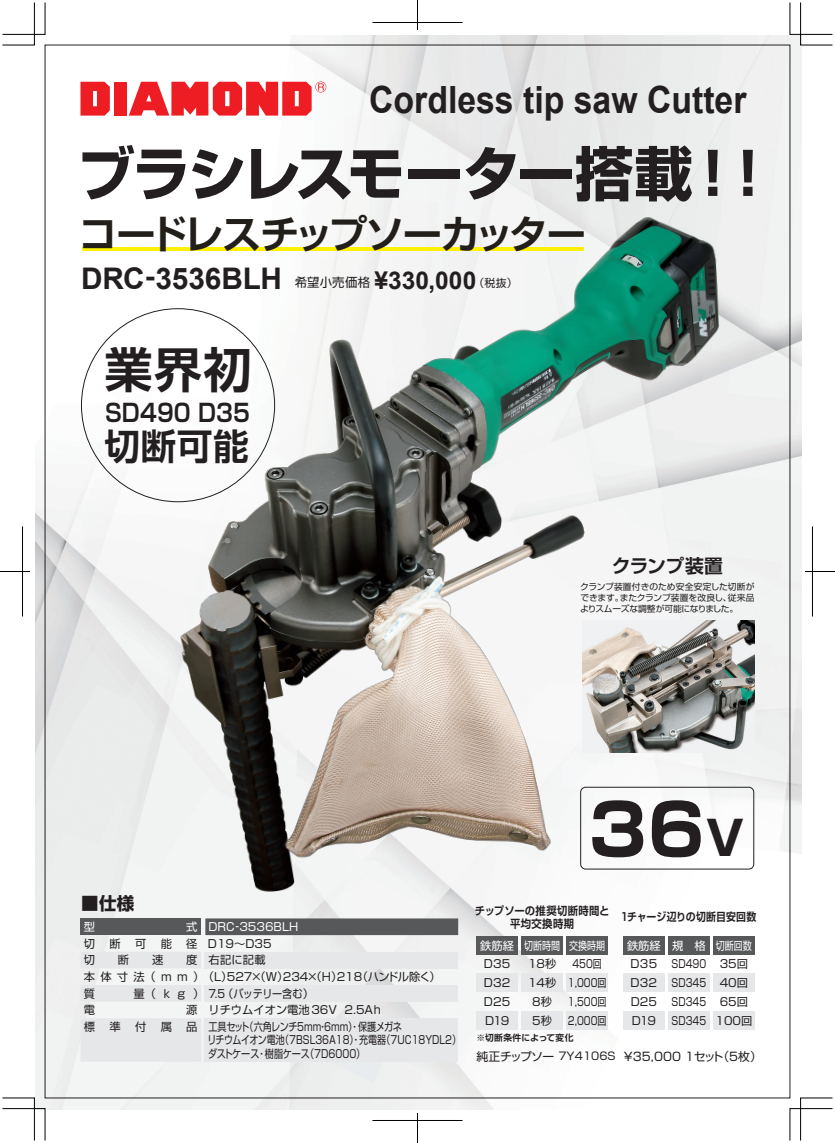
<style>
.page{position:relative;width:835px;height:1143px;background:#fff}
.page>*{position:absolute;margin:0;border:0;box-sizing:border-box;transform-origin:0 0}
.t1{font:700 70.88px "Shin Go Pro";color:#231f20}
.t2{font:700 58.5px "Shin Go Pro";letter-spacing:-.055em;color:#231f20}
.t3{font:700 48.25px "Shin Go Pro De";color:#231f20}
.t4{font:700 39.25px "Shin Go Pro De";letter-spacing:-.06em;color:#221e1a}
.t5{font:700 37.5px "Arial";color:#231f20;scale:.9 1}
.t6{font:700 35.88px "Shin Go Pro De";color:#231f20}
.t7{font:700 29.75px "Arial";letter-spacing:-.005em;color:#231f20}
.t8{font:700 24.5px "Arial";letter-spacing:.005em;color:#231f20}
.t9{font:700 24.38px "Shin Go Pro De";letter-spacing:-.005em;color:#231f20;scale:.91 1}
.t10{font:700 18.75px "Shin Go Pro De";letter-spacing:-.02em;color:#231f20}
.t11{font:700 17.5px "Shin Go Pro";color:#231f20}
.t12{font:11.75px "Shin Go Pro";letter-spacing:-.015em;color:#231f20}
.t13{font:11.25px/18.8px "Shin Go Pro";color:#231f20;text-align:justify}
.t14{font:11.25px/18.8px "Shin Go Pro";color:#231f20;scale:.8 1}
.t15{font:11.25px "Shin Go Pro";letter-spacing:-.02em;color:#231f20;scale:.81 1}
.t16{font:11.25px "Shin Go Pro";color:#fff}
.t17{font:700 11.25px/12.5px "Shin Go Pro De";letter-spacing:.025em;color:#231f20;text-align:center;scale:.92 1}
.t18{font:11.25px "Shin Go Pro";letter-spacing:-.035em;color:#231f20}
.t19{font:700 11.25px "Shin Go Pro De";color:#231f20;scale:.88 1}
.t20{font:11.25px "Shin Go Pro";color:#fff;scale:.8 1}
.t21{font:10.88px "Shin Go Pro";color:#231f20}
.t22{font:8.75px/11.2px "Shin Go Pro";letter-spacing:-.025em;color:#231f20;text-align:justify}
.t23{font:700 8.75px "Shin Go Pro De";letter-spacing:.03em;color:#231f20}
.s1{font-family:"Shin Go Pro";font-weight:400;font-size:12.38px}
.s2{font-size:47.25px}
.s3{font-size:10.75px}
</style>
<div class="page">
<img style="left:35px;top:35px;width:766px;height:1074px">
<div style="left:476px;top:935px;width:41px;height:19px;background:#57585a"></div>
<div style="left:521px;top:935px;width:41px;height:19px;background:#57585a"></div>
<div style="left:566px;top:935px;width:41px;height:19px;background:#57585a"></div>
<div style="left:476px;top:973px;width:41px;height:19px;background:#e6e7e9"></div>
<div style="left:476px;top:1011px;width:41px;height:18px;background:#e6e7e9"></div>
<div style="left:521px;top:973px;width:41px;height:19px;background:#e6e7e9"></div>
<div style="left:521px;top:1011px;width:41px;height:18px;background:#e6e7e9"></div>
<div style="left:566px;top:973px;width:41px;height:19px;background:#e6e7e9"></div>
<div style="left:566px;top:1011px;width:41px;height:18px;background:#e6e7e9"></div>
<img style="left:163px;top:197px;width:569px;height:741px">
<svg style="left:80px;top:82px;width:30px;height:34px"></svg>
<div style="left:114px;top:82px;width:13px;height:34px;background:#ee1d23"></div>
<svg style="left:129px;top:81px;width:197px;height:35px"></svg>
<div style="left:205px;top:918px;width:253px;height:17px;background:#57585a"></div>
<div style="left:204px;top:951px;width:254px;height:17px;background:#e6e7e9"></div>
<div style="left:80px;top:918px;width:121px;height:17px;background:#57585a"></div>
<div style="left:80px;top:951px;width:121px;height:17px;background:#e6e7e9"></div>
<div style="left:204px;top:1018px;width:254px;height:43px;background:#e6e7e9"></div>
<div style="left:204px;top:984px;width:254px;height:17px;background:#e6e7e9"></div>
<div style="left:80px;top:984px;width:121px;height:17px;background:#e6e7e9"></div>
<div style="left:80px;top:1018px;width:121px;height:43px;background:#e6e7e9"></div>
<div style="left:623px;top:935px;width:41px;height:19px;background:#57585a"></div>
<div style="left:668px;top:935px;width:41px;height:19px;background:#57585a"></div>
<div style="left:713px;top:935px;width:41px;height:19px;background:#57585a"></div>
<div style="left:623px;top:973px;width:41px;height:19px;background:#e6e7e9"></div>
<div style="left:623px;top:1011px;width:41px;height:18px;background:#e6e7e9"></div>
<div style="left:668px;top:973px;width:41px;height:19px;background:#e6e7e9"></div>
<div style="left:668px;top:1011px;width:41px;height:18px;background:#e6e7e9"></div>
<div style="left:713px;top:973px;width:41px;height:19px;background:#e6e7e9"></div>
<div style="left:713px;top:1011px;width:41px;height:18px;background:#e6e7e9"></div>
<hr style="left:82px;top:247px;width:501px;height:4px;background:#fff101">
<div style="left:580px;top:786px;width:173px;height:83px;border:1px solid #231f20;border-radius:5px"></div>
<img style="left:582px;top:620px;width:171px;height:132px">
<svg style="left:2px;top:1097px;width:43px;height:43px"></svg>
<svg style="left:2px;top:2px;width:43px;height:43px"></svg>
<svg style="left:789px;top:2px;width:43px;height:43px"></svg>
<svg style="left:789px;top:1097px;width:43px;height:43px"></svg>
<hr style="left:0;top:571px;width:30px;height:1px;background:#000">
<hr style="left:22px;top:526px;width:1px;height:90px;background:#000">
<hr style="left:804px;top:571px;width:30px;height:1px;background:#000">
<hr style="left:811px;top:526px;width:1px;height:90px;background:#000">
<hr style="left:372px;top:22px;width:90px;height:1px;background:#000">
<hr style="left:417px;top:0;width:1px;height:30px;background:#000">
<hr style="left:372px;top:1120px;width:90px;height:1px;background:#000">
<hr style="left:417px;top:1112px;width:1px;height:30px;background:#000">
<h3 class="t5" style="left:369px;top:75px;width:420px">Cordless tip saw Cutter</h3>
<h2 class="t2" style="left:77px;top:127px;width:701px">ブラシレスモーター搭載！！</h2>
<h3 class="t4" style="left:78px;top:201px;width:509px">コードレスチップソーカッター</h3>
<h3 class="t7" style="left:81px;top:258px;width:202px">DRC-3536BLH</h3>
<h3 class="t8" style="left:294px;top:264px;width:183px"><span class="s1">希望小売価格</span> ¥330,000</h3>
<p class="t21" style="left:473px;top:274px;width:46px">（税抜）</p>
<h3 class="t3" style="left:105px;top:330px;width:149px">業界初</h3>
<h3 class="t9" style="left:105px;top:392px;width:161px">SD490 D35</h3>
<h3 class="t6" style="left:104px;top:417px;width:146px">切断可能</h3>
<h3 class="t10" style="left:611px;top:551px;width:112px">クランプ装置</h3>
<p class="t22" style="left:579px;top:579px;width:176px">クランプ装置付きのため安全安定した切断ができます。またクランプ装置を改良し、従来品よりスムーズな調整が可能になりました。　　</p>
<h3 class="t11" style="left:81px;top:889px;width:55px">■仕様</h3>
<p class="t16" style="left:84px;top:917px;width:13px">型</p>
<p class="t16" style="left:186px;top:917px;width:13px">式</p>
<p class="t13" style="left:84px;top:932px;width:13px">切</p>
<p class="t13" style="left:109px;top:932px;width:13px">断</p>
<p class="t13" style="left:135px;top:932px;width:13px">可</p>
<p class="t13" style="left:161px;top:932px;width:13px">能</p>
<p class="t13" style="left:186px;top:932px;width:13px">径</p>
<p class="t13" style="left:84px;top:949px;width:13px">切</p>
<p class="t13" style="left:118px;top:949px;width:13px">断</p>
<p class="t13" style="left:152px;top:949px;width:13px">速</p>
<p class="t13" style="left:186px;top:949px;width:13px">度</p>
<p class="t13" style="left:84px;top:983px;width:13px;line-height:16.6px">質電</p>
<p class="t16" style="left:208px;top:917px;width:91px">DRC-3536BLH</p>
<p class="t13" style="left:208px;top:932px;width:65px">D19～D35</p>
<p class="t13" style="left:208px;top:949px;width:59px">右記に記載</p>
<p class="t13" style="left:84px;top:966px;width:358px">本体寸法（ m m ）（L）527×（W）234×（H）218（ハンドル除く）</p>
<p class="t18" style="left:134px;top:984px;width:182px">量（ k g ） 7.5（バッテリー含む）</p>
<p class="t13" style="left:208px;top:999px;width:174px">リチウムイオン電池36V 2.5Ah</p>
<p class="t15" style="left:208px;top:1017px;width:240px">工具セット（六角レンチ5mm・6mm）・保護メガネ</p>
<p class="t14" style="left:207px;top:1031px;width:318px;line-height:13.2px">リチウムイオン電池（7BSL36A18）・充電器（7UC18YDL2）ダストケース・樹脂ケース（7D6000）</p>
<p class="t13" style="left:186px;top:999px;width:13px">源</p>
<p class="t13" style="left:84px;top:1015px;width:13px">標</p>
<p class="t13" style="left:109px;top:1015px;width:13px">準</p>
<p class="t13" style="left:135px;top:1015px;width:13px">付</p>
<p class="t13" style="left:161px;top:1015px;width:13px">属</p>
<p class="t13" style="left:186px;top:1015px;width:13px">品</p>
<h1 class="t1" style="left:588px;top:773px;width:157px">36<span class="s2">V</span></h1>
<p class="t17" style="left:474px;top:903px;width:148px">チップソーの推奨切断時間と平均交換時期</p>
<p class="t19" style="left:620px;top:907px;width:155px">1チャージ辺りの切断目安回数</p>
<p class="t16" style="left:480px;top:936px;width:35px">鉄筋経</p>
<p class="t13" style="left:483px;top:953px;width:28px">D35<br>D32<br>D25<br>D19</p>
<p class="t20" style="left:524px;top:936px;width:46px">切断時間</p>
<p class="t13" style="left:527px;top:953px;width:30px;text-align:center">18秒<br>14秒<br>8秒<br>5秒</p>
<p class="t20" style="left:569px;top:936px;width:46px">交換時期</p>
<p class="t14" style="left:567px;top:953px;width:50px;text-align:center">450回<br>1,000回<br>1,500回<br>2,000回</p>
<p class="t23" style="left:476px;top:1030px;width:98px">※切断条件によって変化</p>
<p class="t16" style="left:626px;top:936px;width:35px">鉄筋経</p>
<p class="t13" style="left:630px;top:953px;width:28px">D35<br>D32<br>D25<br>D19</p>
<p class="t16" style="left:671px;top:936px;width:35px">規　格</p>
<p class="t14" style="left:671px;top:953px;width:45px;text-align:justify">SD490<br>SD345<br>SD345<br>SD345</p>
<p class="t20" style="left:715px;top:936px;width:46px">切断回数</p>
<p class="t13" style="left:715px;top:953px;width:38px;text-align:center">35回<br>40回<br>65回<br>100回</p>
<p class="t12" style="left:476px;top:1046px;width:287px">純正チップソー <span class="s3">7Y4106S</span> ¥35,000 1セット（5枚）</p>
</div>
